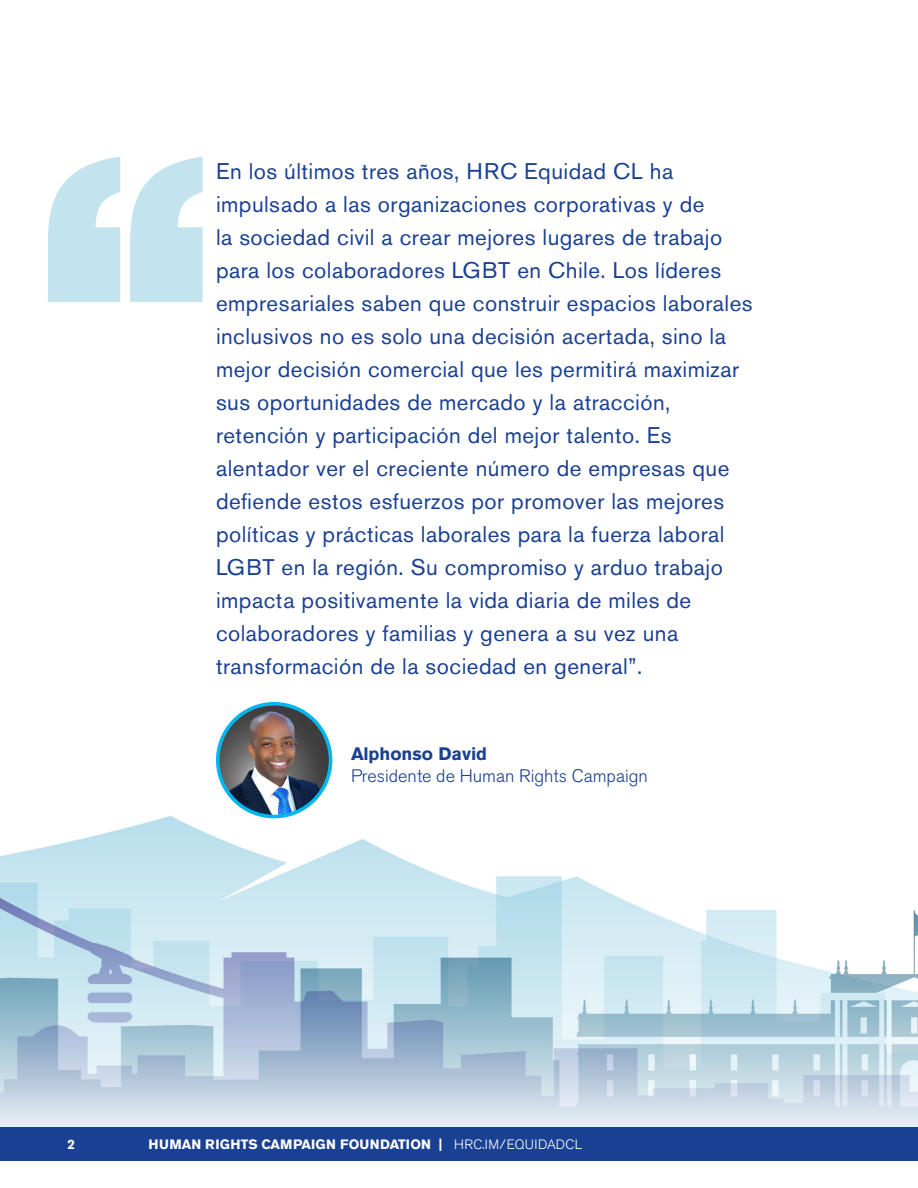
<style>
.page{position:relative;width:918px;height:1188px;background:#fff}
.page>*{position:absolute;margin:0;border:0;box-sizing:border-box;transform-origin:0 0}
.t1{font:22.5px/33px "Akzidenz Grotesk Pro";letter-spacing:.02em;color:#1a4093}
.t2{font:300 18px "Akzidenz Grotesk Pro";color:#1a4093}
.t3{font:700 18px "Akzidenz Grotesk Pro";color:#1a4093}
.t4{font:700 13.5px "Akzidenz Grotesk Pro";color:#fff}
.s1{font-weight:300}
</style>
<div class="page">
<img style="left:0;top:702px;width:918px;height:425px">
<img style="left:218px;top:704px;width:113px;height:113px;border-radius:56px">
<div style="left:216px;top:702px;width:116px;height:116px;border:4px solid #00b6ef;border-radius:50%"></div>
<svg style="left:48px;top:157px;width:72px;height:145px"></svg>
<svg style="left:130px;top:157px;width:72px;height:145px"></svg>
<div style="left:0;top:1127px;width:918px;height:34px;background:#1a4093"></div>
<p class="t1" style="left:216px;top:154px;width:538px">En los últimos tres años, HRC Equidad CL ha impulsado a las organizaciones corporativas y de<br>la sociedad civil a crear mejores lugares de trabajo para los colaboradores LGBT en Chile. Los líderes empresariales saben que construir espacios laborales inclusivos no es solo una decisión acertada, sino la mejor decisión comercial que les permitirá maximizar sus oportunidades de mercado y la atracción, retención y participación del mejor talento. Es alentador ver el creciente número de empresas que defiende estos esfuerzos por promover las mejores políticas y prácticas laborales para la fuerza laboral LGBT en la región. Su compromiso y arduo trabajo impacta positivamente la vida diaria de miles de colaboradores y familias y genera a su vez una transformación de la sociedad en general”.</p>
<p class="t3" style="left:351px;top:742px;width:138px">Alphonso David</p>
<p class="t2" style="left:351px;top:764px;width:298px">Presidente de Human Rights Campaign</p>
<p class="t4" style="left:68px;top:1136px;width:9px">2</p>
<p class="t4" style="left:148px;top:1136px;width:435px">HUMAN RIGHTS CAMPAIGN FOUNDATION | <span class="s1">HRC.IM/EQUIDADCL</span></p>
</div>
